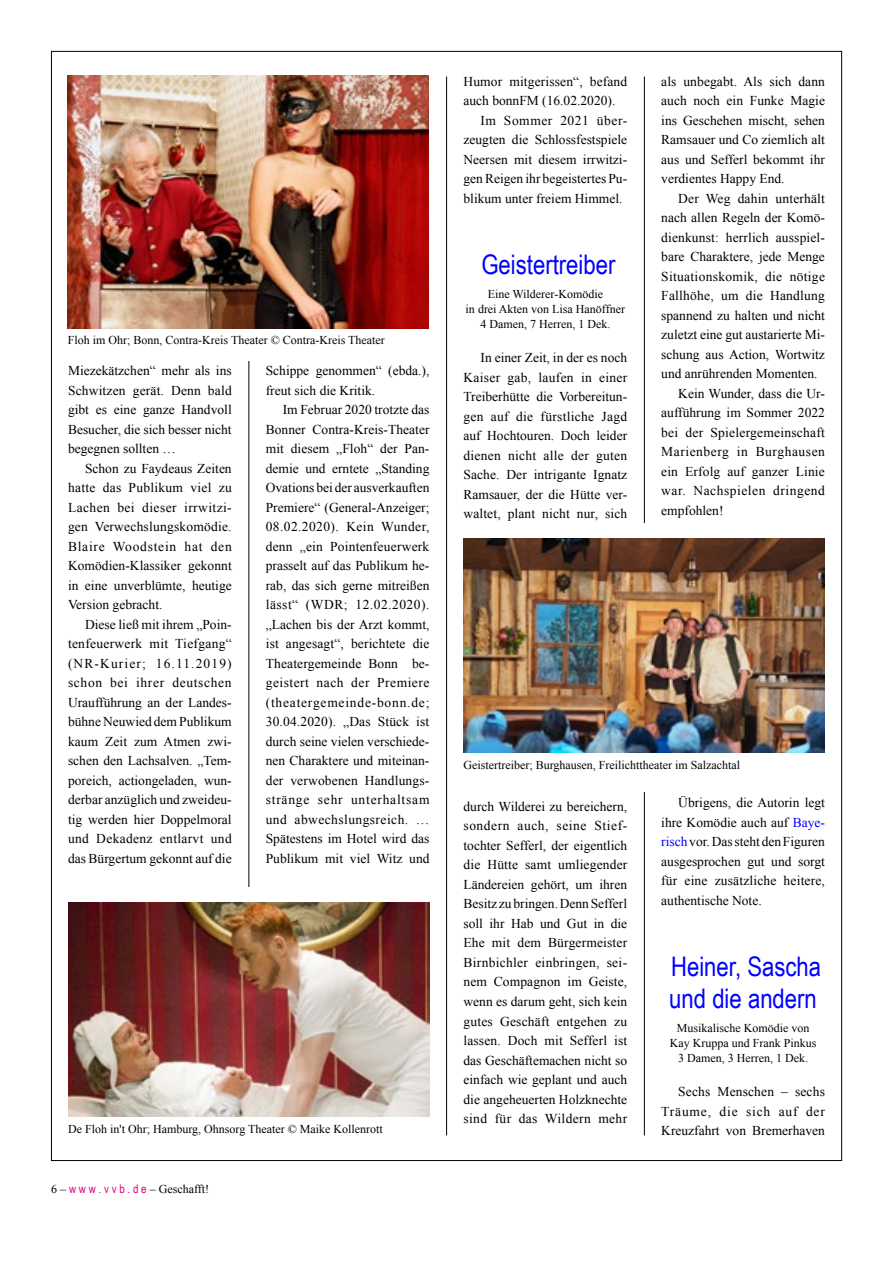
<style>
.page{position:relative;width:893px;height:1263px;background:#fff}
.page>*{position:absolute;margin:0;border:0;box-sizing:border-box;transform-origin:0 0}
._0_Titel{font:27px/31.5px "Arial Narrow";color:#00f}
._2_Text{font:13.5px/19.5px "Times New Roman";color:#000;text-align:justify}
.Bildlegende{font:12px "Times New Roman";color:#000}
._2_Untertitel{font:12px "Times New Roman";color:#000}
.s1{font-family:"Arial Narrow";color:#e6007d}
.s2{color:#00f}
</style>
<div class="page">
<hr style="left:248px;top:77px;width:1px;height:1058px;background:#000">
<hr style="left:446px;top:77px;width:1px;height:1058px;background:#000">
<hr style="left:644px;top:77px;width:1px;height:1058px;background:#000">
<div style="left:68px;top:61px;width:361px;height:300px;background:#fff"></div>
<img style="left:68px;top:76px;width:361px;height:252px">
<div style="left:68px;top:887px;width:361px;height:263px;background:#fff"></div>
<img style="left:68px;top:902px;width:361px;height:215px">
<div style="left:463px;top:523px;width:362px;height:269px;background:#fff"></div>
<img style="left:463px;top:538px;width:361px;height:215px">
<p class="Bildlegende" style="left:68px;top:332px;width:318px">Floh im Ohr; Bonn, Contra-Kreis Theater © Contra-Kreis Theater</p>
<p class="_2_Text" style="left:68px;top:361px;width:165px">Miezekätzchen“ mehr als ins Schwitzen gerät. Denn bald gibt es eine ganze Handvoll Besucher, die sich besser nicht begegnen sollten …</p>
<p class="_2_Text" style="left:68px;top:458px;width:165px;text-indent:17px">Schon zu Faydeaus Zeiten hatte das Publikum viel zu Lachen bei dieser irrwitzi&shy;gen Verwechslungskomödie.<br>Blaire Woodstein hat den Komödien-Klassiker gekonnt in eine unverblümte, heutige Version gebracht.</p>
<p class="_2_Text" style="left:68px;top:614px;width:165px;text-indent:17px">Diese ließ mit ihrem „Poin&shy;tenfeuerwerk mit Tiefgang“ (NR-Kurier; 16.11.2019) schon bei ihrer deutschen Uraufführung an der Landes&shy;bühne Neuwied dem Publikum kaum Zeit zum Atmen zwi&shy;schen den Lachsalven. „Tem&shy;poreich, actiongeladen, wun&shy;derbar anzüglich und zweideu&shy;tig werden hier Doppelmoral und Dekadenz entlarvt und das Bürgertum gekonnt auf die</p>
<p class="_2_Text" style="left:266px;top:361px;width:165px">Schippe genommen“ (ebda.), freut sich die Kritik.</p>
<p class="_2_Text" style="left:266px;top:400px;width:165px;text-indent:17px">Im Februar 2020 trotzte das Bonner Contra-Kreis-Theater mit diesem „Floh“ der Pan&shy;demie und erntete „Standing Ovations bei der ausverkauften Premiere“ (General-Anzeiger; 08.02.2020). Kein Wunder, denn „ein Pointenfeuerwerk prasselt auf das Publikum he&shy;rab, das sich gerne mitreißen lässt“ (WDR; 12.02.2020). „Lachen bis der Arzt kommt, ist angesagt“, berichtete die Theatergemeinde Bonn be&shy;geistert nach der Premiere (theatergemeinde-bonn.de; 30.04.2020). „Das Stück ist durch seine vielen verschiede&shy;nen Charaktere und miteinan&shy;der verwobenen Handlungs&shy;stränge sehr unterhaltsam und abwechslungsreich. … Spätestens im Hotel wird das Publikum mit viel Witz und</p>
<p class="Bildlegende" style="left:68px;top:1120px;width:316px">De Floh in't Ohr; Hamburg, Ohnsorg Theater © Maike Kollenrott</p>
<p class="Bildlegende" style="left:51px;top:1181px;width:160px">6 – <span class="s1">w w w . v v b . d e</span> – Geschafft!</p>
<p class="_2_Text" style="left:463px;top:71px;width:165px">Humor mitgerissen“, befand auch bonnFM (16.02.2020).</p>
<p class="_2_Text" style="left:463px;top:110px;width:165px;text-indent:17px">Im Sommer 2021 über&shy;zeugten die Schlossfestspiele Neersen mit diesem irrwitzi&shy;gen Reigen ihr begeistertes Pu&shy;blikum unter freiem Himmel.</p>
<p class="_0_Titel" style="left:481px;top:248px;width:136px">Geistertreiber</p>
<p class="_2_Untertitel" style="left:488px;top:286px;width:117px">Eine Wilderer-Komödie</p>
<p class="_2_Untertitel" style="left:466px;top:301px;width:161px">in drei Akten von Lisa Hanöffner</p>
<p class="_2_Untertitel" style="left:480px;top:316px;width:131px">4 Damen, 7 Herren, 1 Dek.</p>
<p class="_2_Text" style="left:463px;top:348px;width:165px;text-indent:17px">In einer Zeit, in der es noch Kaiser gab, laufen in einer Treiberhütte die Vorbereitun&shy;gen auf die fürstliche Jagd auf Hochtouren. Doch leider dienen nicht alle der guten Sache. Der intrigante Ignatz Ramsauer, der die Hütte ver&shy;waltet, plant nicht nur, sich</p>
<p class="_2_Text" style="left:661px;top:71px;width:165px">als unbegabt. Als sich dann auch noch ein Funke Magie ins Geschehen mischt, sehen Ramsauer und Co ziemlich alt aus und Sefferl bekommt ihr verdientes Happy End.</p>
<p class="_2_Text" style="left:661px;top:188px;width:165px;text-indent:17px">Der Weg dahin unterhält nach allen Regeln der Komö&shy;dienkunst: herrlich ausspiel&shy;bare Charaktere, jede Menge Situationskomik, die nötige Fallhöhe, um die Handlung spannend zu halten und nicht zuletzt eine gut austarierte Mi&shy;schung aus Action, Wortwitz und anrührenden Momenten.</p>
<p class="_2_Text" style="left:661px;top:383px;width:165px;text-indent:17px">Kein Wunder, dass die Ur&shy;aufführung im Sommer 2022 bei der Spielergemeinschaft Marienberg in Burghausen ein Erfolg auf ganzer Linie war. Nachspielen dringend empfohlen!</p>
<p class="Bildlegende" style="left:463px;top:756px;width:278px">Geistertreiber; Burghausen, Freilichttheater im Salzachtal</p>
<p class="_2_Text" style="left:463px;top:796px;width:165px">durch Wilderei zu bereichern, sondern auch, seine Stief&shy;tochter Sefferl, der eigentlich die Hütte samt umliegender Ländereien gehört, um ihren Besitz zu bringen. Denn Sefferl soll ihr Hab und Gut in die Ehe mit dem Bürgermeister Birnbichler einbringen, sei&shy;nem Compagnon im Geiste, wenn es darum geht, sich kein gutes Geschäft entgehen zu lassen. Doch mit Sefferl ist das Geschäftemachen nicht so einfach wie geplant und auch die angeheuerten Holzknechte sind für das Wildern mehr</p>
<p class="_2_Text" style="left:661px;top:793px;width:165px;text-indent:17px">Übrigens, die Autorin legt ihre Komödie auch auf <span class="s2">Baye&shy;risch</span> vor. Das steht den Figuren ausgesprochen gut und sorgt für eine zusätzliche heitere, authentische Note.</p>
<p class="_0_Titel" style="left:669px;top:950px;width:154px">Heiner, Sascha und die andern</p>
<p class="_2_Untertitel" style="left:677px;top:1019px;width:134px">Musikalische Komödie von</p>
<p class="_2_Untertitel" style="left:670px;top:1034px;width:148px">Kay Kruppa und Frank Pinkus</p>
<p class="_2_Untertitel" style="left:678px;top:1049px;width:131px">3 Damen, 3 Herren, 1 Dek.</p>
<p class="_2_Text" style="left:661px;top:1081px;width:165px;text-indent:17px">Sechs Menschen – sechs Träume, die sich auf der Kreuzfahrt von Bremerhaven</p>
</div>
